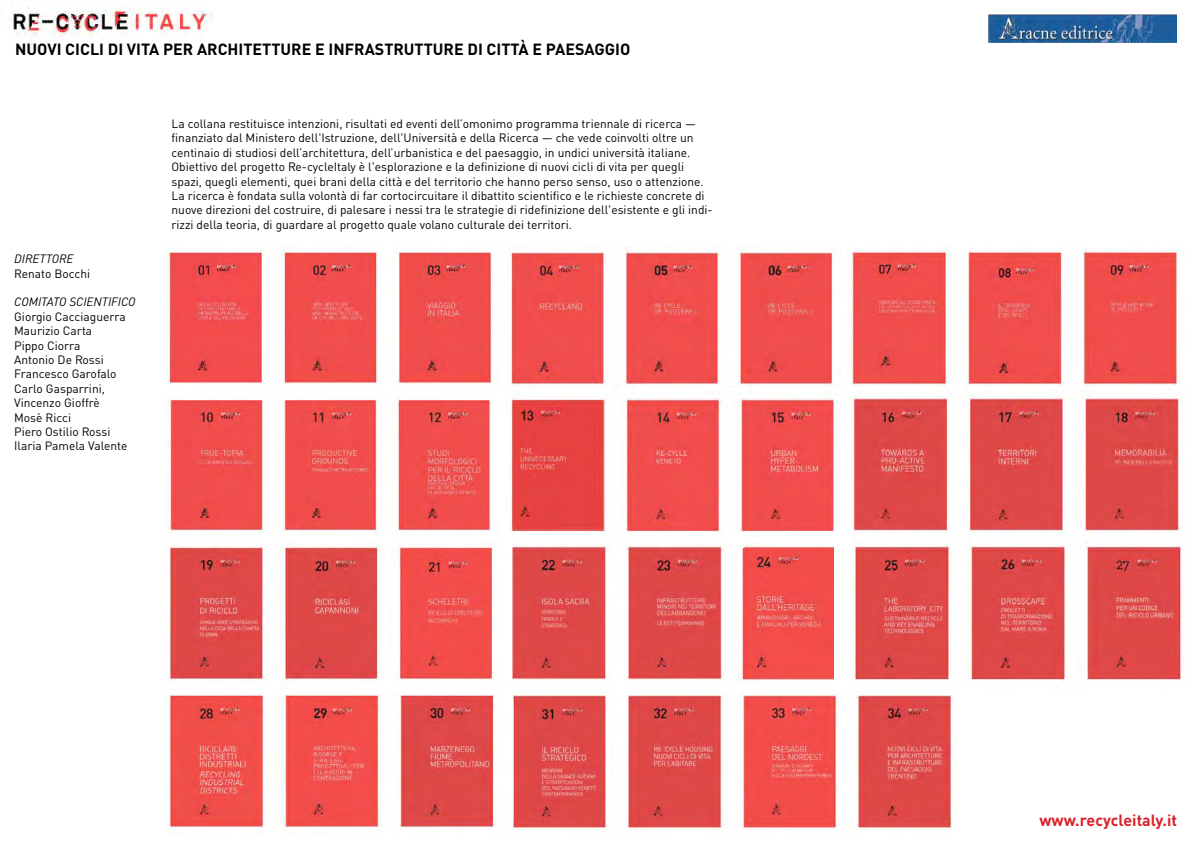
<style>
.page{position:relative;width:1191px;height:842px;background:#fff}
.page>*{position:absolute;margin:0;border:0;box-sizing:border-box;transform-origin:0 0}
.t1{font:700 16px "DIN Pro";color:#000}
.t2{font:700 16px "DIN Pro";color:#dc1f26}
.t3{font:12px/14.4px "DIN Pro";color:#000}
.t4{font:italic 12px "DIN Pro";color:#000}
</style>
<div class="page">
<img style="left:167px;top:249px;width:326px;height:285px">
<img style="left:169px;top:543px;width:325px;height:138px">
<img style="left:509px;top:391px;width:326px;height:146px">
<img style="left:507px;top:250px;width:327px;height:137px">
<img style="left:850px;top:248px;width:330px;height:142px">
<img style="left:853px;top:541px;width:332px;height:143px">
<img style="left:851px;top:395px;width:330px;height:142px">
<img style="left:512px;top:545px;width:322px;height:137px">
<img style="left:167px;top:694px;width:330px;height:137px">
<img style="left:512px;top:684px;width:327px;height:148px">
<img style="left:853px;top:683px;width:106px;height:147px">
<img style="left:512px;top:401px;width:91px;height:128px">
<img style="left:733px;top:548px;width:101px;height:136px">
<div style="left:834px;top:524px;width:18px;height:164px;background:#fff"></div>
<img style="left:10px;top:4px;width:203px;height:46px">
<img style="left:989px;top:15px;width:187px;height:27px">
<h1 class="t1" style="left:15px;top:35px;width:616px">NUOVI CICLI DI VITA PER ARCHITETTURE E INFRASTRUTTURE DI CITTÀ E PAESAGGIO</h1>
<p class="t4" style="left:14px;top:249px;width:61px">DIRETTORE</p>
<p class="t3" style="left:14px;top:265px;width:77px">Renato Bocchi</p>
<p class="t4" style="left:14px;top:293px;width:123px">COMITATO SCIENTIFICO</p>
<p class="t3" style="left:14px;top:308px;width:115px">Giorgio Cacciaguerra<br>Maurizio Carta<br>Pippo Ciorra<br>Antonio De Rossi<br>Francesco Garofalo<br>Carlo Gasparrini,<br>Vincenzo Gioffrè<br>Mosè Ricci<br>Piero Ostilio Rossi<br>Ilaria Pamela Valente</p>
<p class="t3" style="left:171px;top:115px;width:542px">La collana restituisce intenzioni, risultati ed eventi dell’omonimo programma triennale di ricerca — finanziato dal Ministero dell'Istruzione, dell'Università e della Ricerca — che vede coinvolti oltre un centinaio di studiosi dell’architettura, dell’urbanistica e del paesaggio, in undici università italiane.<br>Obiettivo del progetto Re-cycleItaly è l'esplorazione e la definizione di nuovi cicli di vita per quegli spazi, quegli elementi, quei brani della città e del territorio che hanno perso senso, uso o attenzione.<br>La ricerca è fondata sulla volontà di far cortocircuitare il dibattito scientifico e le richieste concrete di nuove direzioni del costruire, di palesare i nessi tra le strategie di ridefinizione dell'esistente e gli indi&shy;rizzi della teoria, di guardare al progetto quale volano culturale dei territori.</p>
<h1 class="t2" style="left:1039px;top:806px;width:139px">www.recycleitaly.it</h1>
</div>
